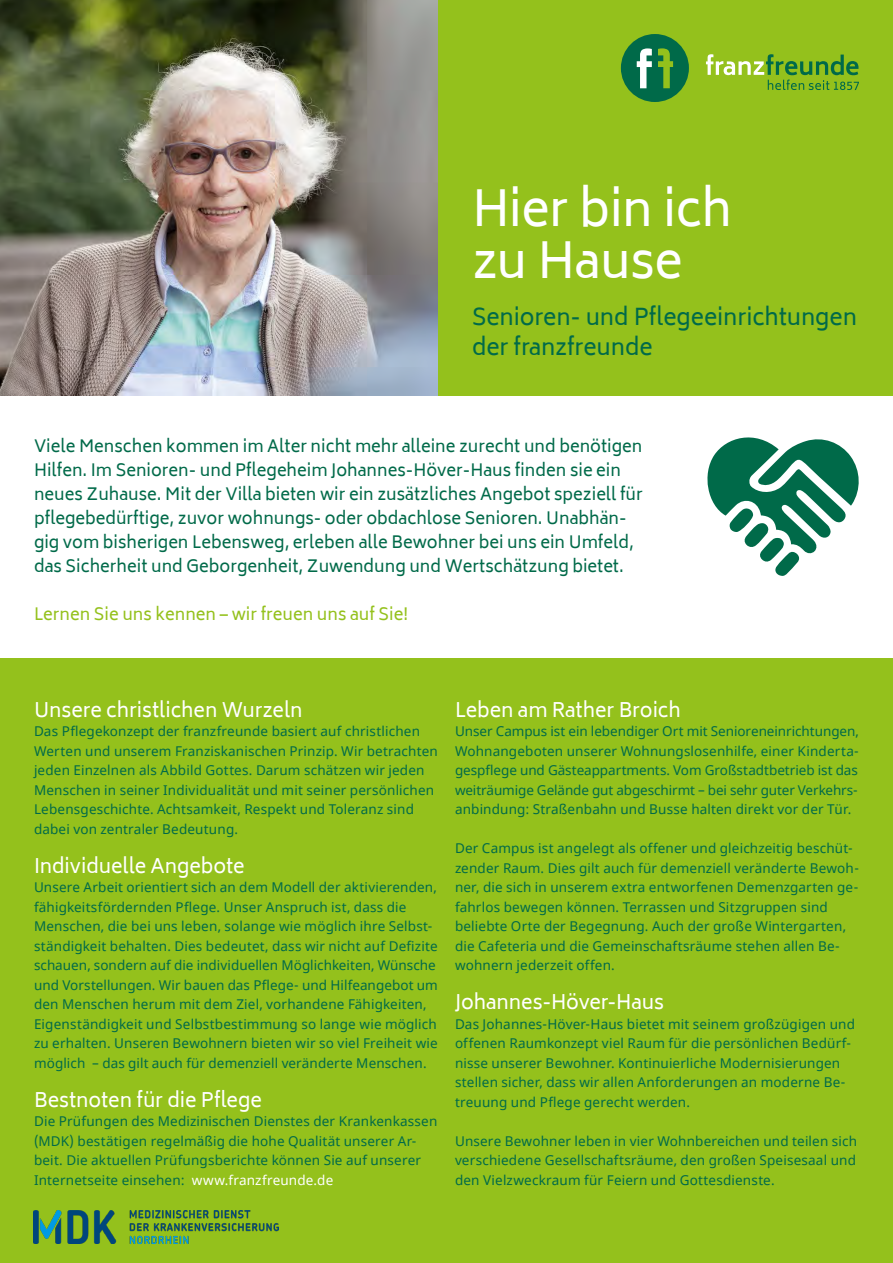
<style>
.page{position:relative;width:893px;height:1263px;background:#fff}
.page>*{position:absolute;margin:0;border:0;box-sizing:border-box;transform-origin:0 0}
.zwhead{font:48px/52.5px "Biryani";letter-spacing:-.01em;color:#fff}
.zwhead-2{font:22.5px/30px "Biryani";letter-spacing:-.005em;color:#006a49}
.zwhead-3{font:19.5px "Biryani";letter-spacing:-.005em;color:#fff}
.teaser{font:16.5px/24px "Biryani";color:#006a49}
.teaser-2{font:16.5px "Biryani";color:#94c11c}
.COPY_SEN{font:13.5px/19.5px "Noto Sans";letter-spacing:.01em;color:#006a49}
.s1{color:#fff}
</style>
<div class="page">
<div style="left:0;top:0;width:893px;height:395px;background:#94c11c"></div>
<div style="left:0;top:658px;width:893px;height:605px;background:#94c11c"></div>
<img style="left:0;top:0;width:438px;height:395px">
<div style="left:621px;top:34px;width:68px;height:68px;background:#006a49;border-radius:50%"></div>
<svg style="left:637px;top:48px;width:15px;height:40px"></svg>
<svg style="left:658px;top:48px;width:15px;height:40px"></svg>
<svg style="left:706px;top:54px;width:153px;height:36px"></svg>
<svg style="left:707px;top:437px;width:152px;height:139px"></svg>
<img style="left:34px;top:1210px;width:245px;height:33px">
<p class="zwhead" style="left:472px;top:183px;width:262px">Hier bin ich zu Hause</p>
<p class="zwhead-2" style="left:472px;top:302px;width:387px">Senioren- und Pflegeeinrichtungen der franzfreunde</p>
<p class="teaser" style="left:34px;top:434px;width:610px">Viele Menschen kommen im Alter nicht mehr alleine zurecht und benötigen Hilfen. Im Senioren- und Pflegeheim Johannes-Höver-Haus finden sie ein neues Zuhause. Mit der Villa bieten wir ein zusätzliches Angebot speziell für pflegebedürftige, zuvor wohnungs- oder obdachlose Senioren. Unabhän&shy;gig vom bisherigen Lebensweg, erleben alle Bewohner bei uns ein Umfeld, das Sicherheit und Geborgenheit, Zuwendung und Wertschätzung bietet.</p>
<p class="teaser-2" style="left:34px;top:605px;width:376px">Lernen Sie uns kennen – wir freuen uns auf Sie!</p>
<p class="zwhead-3" style="left:34px;top:698px;width:270px">Unsere christlichen Wurzeln</p>
<p class="COPY_SEN" style="left:34px;top:722px;width:405px">Das Pflegekonzept der franzfreunde basiert auf christlichen Werten und unserem Franziskanischen Prinzip. Wir betrachten jeden Einzelnen als Abbild Gottes. Darum schätzen wir jeden Menschen in seiner Individualität und mit seiner persönlichen Lebensgeschichte. Achtsamkeit, Respekt und Toleranz sind dabei von zentraler Bedeutung.</p>
<p class="zwhead-3" style="left:34px;top:854px;width:212px">Individuelle Angebote</p>
<p class="COPY_SEN" style="left:34px;top:878px;width:405px">Unsere Arbeit orientiert sich an dem Modell der aktivierenden, fähigkeitsfördernden Pflege. Unser Anspruch ist, dass die Menschen, die bei uns leben, solange wie möglich ihre Selbst&shy;ständigkeit behalten. Dies bedeutet, dass wir nicht auf Defizite schauen, sondern auf die individuellen Möglichkeiten, Wünsche und Vorstellungen. Wir bauen das Pflege- und Hilfeangebot um den Menschen herum mit dem Ziel, vorhandene Fähigkeiten, Eigenständigkeit und Selbstbestimmung so lange wie möglich zu erhalten. Unseren Bewohnern bieten wir so viel Freiheit wie möglich – das gilt auch für demenziell veränderte Menschen.</p>
<p class="zwhead-3" style="left:34px;top:1088px;width:229px">Bestnoten für die Pflege</p>
<p class="COPY_SEN" style="left:34px;top:1112px;width:405px">Die Prüfungen des Medizinischen Dienstes der Krankenkassen (MDK) bestätigen regelmäßig die hohe Qualität unserer Ar&shy;beit. Die aktuellen Prüfungsberichte können Sie auf unserer Internetseite einsehen: <span class="s1">www.franzfreunde.de</span></p>
<p class="zwhead-3" style="left:455px;top:698px;width:227px">Leben am Rather Broich</p>
<p class="COPY_SEN" style="left:455px;top:722px;width:405px">Unser Campus ist ein lebendiger Ort mit Senioreneinrichtungen, Wohnangeboten unserer Wohnungslosenhilfe, einer Kinderta&shy;gespflege und Gästeappartments. Vom Großstadtbetrieb ist das weiträumige Gelände gut abgeschirmt – bei sehr guter Verkehrs&shy;anbindung: Straßenbahn und Busse halten direkt vor der Tür.</p>
<p class="COPY_SEN" style="left:455px;top:839px;width:405px">Der Campus ist angelegt als offener und gleichzeitig beschüt&shy;zender Raum. Dies gilt auch für demenziell veränderte Bewoh&shy;ner, die sich in unserem extra entworfenen Demenzgarten ge&shy;fahrlos bewegen können. Terrassen und Sitzgruppen sind beliebte Orte der Begegnung. Auch der große Wintergarten, die Cafeteria und die Gemeinschaftsräume stehen allen Be&shy;wohnern jederzeit offen.</p>
<p class="zwhead-3" style="left:455px;top:991px;width:211px">Johannes-Höver-Haus</p>
<p class="COPY_SEN" style="left:455px;top:1014px;width:402px">Das Johannes-Höver-Haus bietet mit seinem großzügigen und offenen Raumkonzept viel Raum für die persönlichen Bedürf&shy;nisse unserer Bewohner. Kontinuierliche Modernisierungen stellen sicher, dass wir allen Anforderungen an moderne Be&shy;treuung und Pflege gerecht werden.</p>
<p class="COPY_SEN" style="left:455px;top:1131px;width:404px;text-align:justify">Unsere Bewohner leben in vier Wohnbereichen und teilen sich verschiedene Gesellschaftsräume, den großen Speisesaal und den Vielzweckraum für Feiern und Gottesdienste.</p>
</div>
